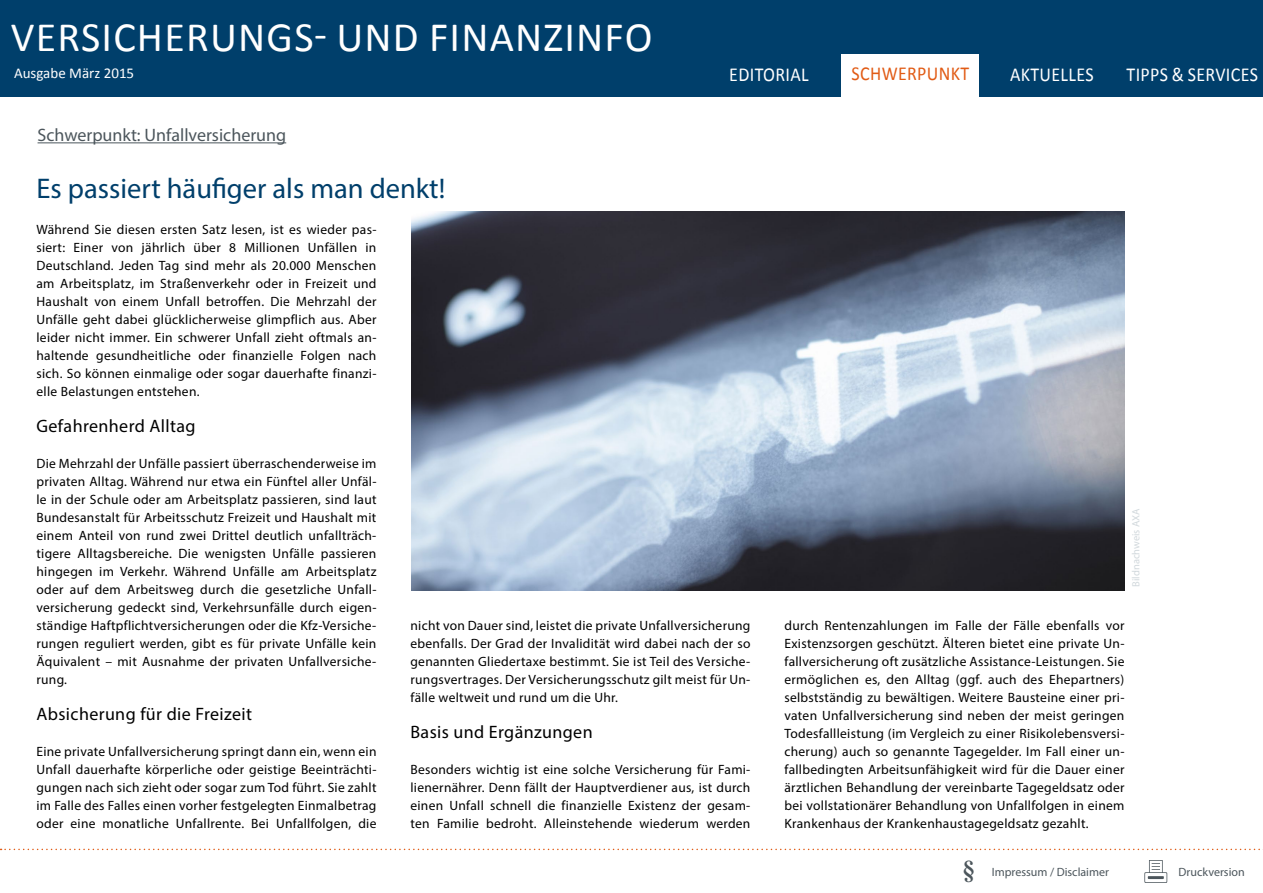
<style>
.page{position:relative;width:1263px;height:893px;background:#fff}
.page>*{position:absolute;margin:0;border:0;box-sizing:border-box;transform-origin:0 0}
.t1{font:42px "Calibri";letter-spacing:.03em;color:#fff}
.t2{font:28.5px "Myriad Pro";color:#003f6b}
.t3{font:19.8px "Calibri";letter-spacing:.02em;color:#fff;scale:.91 1}
.t4{font:19.8px "Calibri";letter-spacing:.02em;color:#e15b15;scale:.91 1}
.t5{font:18px "Myriad Pro";letter-spacing:.02em;color:#000}
.t6{font:18px "Myriad Pro";color:#4c565c}
.t7{font:15px "Calibri";color:#fff}
.t8{font:13.5px/18px "Myriad Pro";letter-spacing:.02em;color:#000;text-align:justify}
.t9{font:12px "Myriad Pro";color:#4c565c}
.t10{font:10.5px "Myriad Pro";color:#d1d8dc}
.s1{font-family:"Times New Roman";font-weight:700;font-size:24px}
</style>
<div class="page">
<div style="left:0;top:0;width:1263px;height:97px;background:#003f6b"></div>
<svg style="left:1144px;top:860px;width:23px;height:23px"></svg>
<svg style="left:1px;top:849px;width:1262px;height:1px"></svg>
<hr style="left:38px;top:142px;width:248px;height:1px;background:#4c565c">
<img style="left:411px;top:212px;width:713px;height:379px">
<div style="left:841px;top:54px;width:138px;height:46px;background:#fff"></div>
<h1 class="t1" style="left:11px;top:10px;width:643px">VERSICHERUNGS- UND FINANZINFO</h1>
<h3 class="t4" style="left:852px;top:61px;width:131px">SCHWERPUNKT</h3>
<p class="t7" style="left:14px;top:64px;width:122px">Ausgabe März 2015</p>
<h3 class="t3" style="left:729px;top:62px;width:89px">EDITORIAL</h3>
<h3 class="t3" style="left:1010px;top:62px;width:93px">AKTUELLES</h3>
<h3 class="t3" style="left:1126px;top:62px;width:146px">TIPPS &amp; SERVICES</h3>
<h3 class="t6" style="left:38px;top:124px;width:250px">Schwerpunkt: Unfallversicherung</h3>
<h2 class="t2" style="left:36px;top:171px;width:410px">Es passiert häufiger als man denkt!</h2>
<p class="t8" style="left:36px;top:220px;width:341px">Während Sie diesen ersten Satz lesen, ist es wieder pas&shy;siert: Einer von jährlich über 8 Millionen Unfällen in Deutschland. Jeden Tag sind mehr als 20.000 Menschen am Arbeitsplatz, im Straßenverkehr oder in Freizeit und Haushalt von einem Unfall betroffen. Die Mehrzahl der Unfälle geht dabei glücklicherweise glimpflich aus. Aber leider nicht immer. Ein schwerer Unfall zieht oftmals an&shy;haltende gesundheitliche oder finanzielle Folgen nach sich. So können einmalige oder sogar dauerhafte finanzi&shy;elle Belastungen entstehen.</p>
<h3 class="t5" style="left:36px;top:415px;width:161px">Gefahrenherd Alltag</h3>
<p class="t8" style="left:36px;top:454px;width:341px">Die Mehrzahl der Unfälle passiert überraschenderweise im privaten Alltag. Während nur etwa ein Fünftel aller Unfäl&shy;le in der Schule oder am Arbeitsplatz passieren, sind laut Bundesanstalt für Arbeitsschutz Freizeit und Haushalt mit einem Anteil von rund zwei Drittel deutlich unfallträch&shy;tigere Alltagsbereiche. Die wenigsten Unfälle passieren hingegen im Verkehr. Während Unfälle am Arbeitsplatz oder auf dem Arbeitsweg durch die gesetzliche Unfall&shy;versicherung gedeckt sind, Verkehrsunfälle durch eigen&shy;ständige Haftpflichtversicherungen oder die Kfz-Versiche&shy;rungen reguliert werden, gibt es für private Unfälle kein Äquivalent – mit Ausnahme der privaten Unfallversiche&shy;rung.</p>
<h3 class="t5" style="left:36px;top:703px;width:217px">Absicherung für die Freizeit</h3>
<p class="t8" style="left:36px;top:742px;width:341px">Eine private Unfallversicherung springt dann ein, wenn ein Unfall dauerhafte körperliche oder geistige Beeinträchti&shy;gungen nach sich zieht oder sogar zum Tod führt. Sie zahlt im Falle des Falles einen vorher festgelegten Einmalbetrag oder eine monatliche Unfallrente. Bei Unfallfolgen, die</p>
<p class="t8" style="left:410px;top:616px;width:341px">nicht von Dauer sind, leistet die private Unfallversicherung ebenfalls. Der Grad der Invalidität wird dabei nach der so genannten Gliedertaxe bestimmt. Sie ist Teil des Versiche&shy;rungsvertrages. Der Versicherungsschutz gilt meist für Un&shy;fälle weltweit und rund um die Uhr.</p>
<h3 class="t5" style="left:410px;top:721px;width:184px">Basis und Ergänzungen</h3>
<p class="t8" style="left:410px;top:760px;width:341px">Besonders wichtig ist eine solche Versicherung für Fami&shy;lienernährer. Denn fällt der Hauptverdiener aus, ist durch einen Unfall schnell die finanzielle Existenz der gesam&shy;ten Familie bedroht. Alleinstehende wiederum werden</p>
<p class="t10" style="left:1129px;top:587px;width:80px;rotate:-90deg">Bildnachweis AXA</p>
<p class="t8" style="left:784px;top:616px;width:341px">durch Rentenzahlungen im Falle der Fälle ebenfalls vor Existenzsorgen geschützt. Älteren bietet eine private Un&shy;fallversicherung oft zusätzliche Assistance-Leistungen. Sie ermöglichen es, den Alltag (ggf. auch des Ehepartners) selbstständig zu bewältigen. Weitere Bausteine einer pri&shy;vaten Unfallversicherung sind neben der meist geringen Todesfallleistung (im Vergleich zu einer Risikolebensversi&shy;cherung) auch so genannte Tagegelder. Im Fall einer un&shy;fallbedingten Arbeitsunfähigkeit wird für die Dauer einer ärztlichen Behandlung der vereinbarte Tagegeldsatz oder bei vollstationärer Behandlung von Unfallfolgen in einem Krankenhaus der Krankenhaustagegeldsatz gezahlt.</p>
<p class="t9" style="left:963px;top:864px;width:148px"><span class="s1">§</span> Impressum / Disclaimer</p>
<p class="t9" style="left:1179px;top:864px;width:68px">Druckversion</p>
</div>
